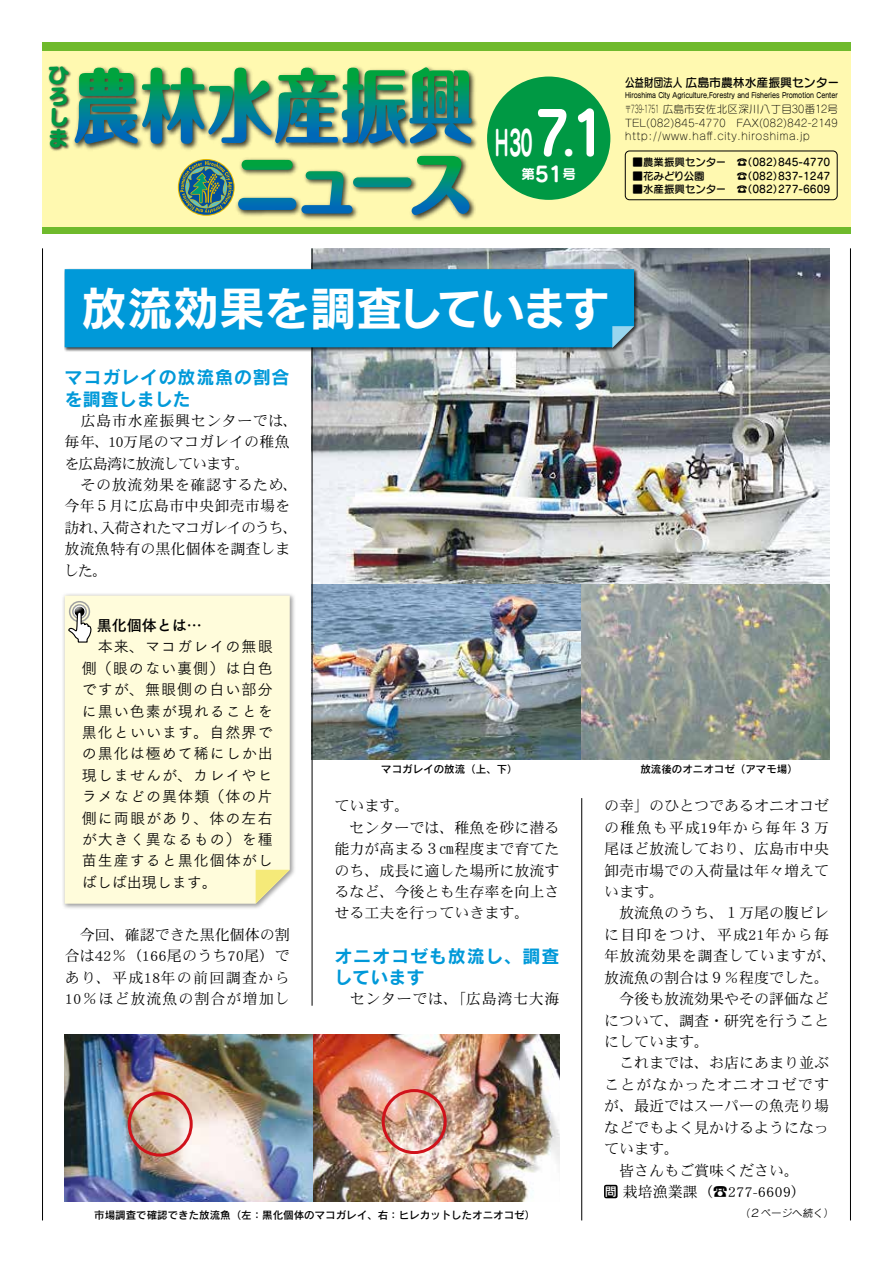
<style>
.page{position:relative;width:893px;height:1263px;background:#fff}
.page>*{position:absolute;margin:0;border:0;box-sizing:border-box;transform-origin:0 0}
.t1{font:46.5px "Rodin Pro B";letter-spacing:-.025em;color:#fff}
.t2{font:34.5px "Seurat Pro B";color:#fff;scale:.5 1}
.t3{font:21px/21px "Seurat Pro EB";color:#094;text-align:justify}
.t4{font:18px/21.5px "Rodin Pro B";letter-spacing:.045em;color:#0099d9}
.t5{font:15px/21.5px "DFHS Mincho Std W3";color:#000}
.t6{font:15px/21.5px "Tsuku Go Pro R";letter-spacing:.065em;color:#000;text-align:justify}
.t7{font:15px "DFHS Mincho Std W3";letter-spacing:.04em;color:#000}
.t8{font:15px "Tsuku Go Pro B";color:#000}
.t9{font:13.5px "Seurat Pro B";color:#fff}
.t10{font:12px "Seurat Pro DB";letter-spacing:-.005em;color:#000;scale:.8 1}
.t11{font:10.5px/13.8px "Seurat Pro L";letter-spacing:.005em;color:#000;text-align:justify;scale:.58 1}
.t12{font:10.5px "Rodin Pro DB";color:#000}
.t13{font:10.5px "Seurat Pro DB";color:#000}
.t14{font:10.5px "Rodin Pro M";color:#000}
.t15{font:7.5px "Seurat Pro DB";color:#000;scale:.79 1}
.s1{font-size:60px}
.s2{font-size:45px}
.s3{font-size:21px}
.s4{font-family:"Rodin Pro DB";font-size:12px;color:#fff}
</style>
<div class="page">
<div style="left:43px;top:44px;width:807px;height:190px;background:#fff9b0"></div>
<div style="left:43px;top:43px;width:807px;height:8px;background:#6fba2c"></div>
<div style="left:43px;top:227px;width:807px;height:7px;background:#6fba2c"></div>
<div style="left:487px;top:77px;width:123px;height:123px;background:#094;border-radius:50%"></div>
<img style="left:73px;top:66px;width:405px;height:84px">
<svg style="left:75px;top:67px;width:397px;height:77px"></svg>
<div style="left:625px;top:151px;width:213px;height:49px;border:1px solid #000;border-radius:4px"></div>
<img style="left:48px;top:66px;width:23px;height:85px">
<img style="left:243px;top:154px;width:233px;height:67px">
<svg style="left:180px;top:156px;width:289px;height:59px"></svg>
<div style="left:604px;top:1185px;width:14px;height:13px;background:#000;border-radius:2px"></div>
<img style="left:312px;top:1034px;width:247px;height:167px">
<div style="left:382px;top:1089px;width:65px;height:65px;border:3px solid #d0121b;border-radius:50%"></div>
<img style="left:65px;top:1034px;width:247px;height:167px">
<div style="left:128px;top:1091px;width:65px;height:65px;border:3px solid #d0121b;border-radius:50%"></div>
<img style="left:313px;top:248px;width:516px;height:337px">
<img style="left:313px;top:585px;width:516px;height:175px">
<hr style="left:42px;top:248px;width:1px;height:972px;background:#000">
<hr style="left:850px;top:248px;width:1px;height:972px;background:#000">
<hr style="left:581px;top:798px;width:1px;height:422px;background:#000">
<hr style="left:312px;top:248px;width:1px;height:758px;background:#000">
<div style="left:62px;top:592px;width:234px;height:318px;background:#000;opacity:.4"></div>
<div style="left:65px;top:596px;width:225px;height:308px;background:#fffcdb"></div>
<svg style="left:256px;top:870px;width:34px;height:34px"></svg>
<div style="left:64px;top:268px;width:575px;height:84px;background:#000;opacity:.75"></div>
<div style="left:65px;top:269px;width:569px;height:79px;background:#0099d9"></div>
<svg style="left:68px;top:592px;width:24px;height:51px"></svg>
<h3 class="t3" style="left:48px;top:64px;width:22px">ひろしま</h3>
<h2 class="t2" style="left:495px;top:119px;width:223px">H30<span class="s1">7</span><span class="s2">.</span><span class="s1">1</span></h2>
<p class="t9" style="left:522px;top:165px;width:56px">第<span class="s3">51</span>号</p>
<p class="t10" style="left:625px;top:75px;width:269px">公益財団法人 広島市農林水産振興センター</p>
<p class="t15" style="left:625px;top:91px;width:271px">Hiroshima City Agriculture,Forestry and Fisheries Promotion Center</p>
<p class="t11" style="left:625px;top:102px;width:369px">〒739-1751 広島市安佐北区深川八丁目30番12号TEL(082)845-4770 FAX(082)842-2149 http://www.haff.city.hiroshima.jp</p>
<p class="t13" style="left:632px;top:155px;width:199px">■農業振興センター　☎（082）845-4770</p>
<p class="t13" style="left:632px;top:169px;width:74px">■花みどり公園</p>
<p class="t13" style="left:737px;top:169px;width:95px">☎（082）837-1247</p>
<p class="t13" style="left:632px;top:182px;width:199px">■水産振興センター　☎（082）277-6609</p>
<h1 class="t1" style="left:81px;top:277px;width:531px">放流効果を調査しています</h1>
<p class="t4" style="left:65px;top:366px;width:226px">マコガレイの放流魚の割合を調査しました</p>
<p class="t5" style="left:64px;top:409px;width:235px">　広島市水産振興センターでは、毎年、10万尾のマコガレイの稚魚を広島湾に放流しています。<br>　その放流効果を確認するため、今年５月に広島市中央卸売市場を訪れ、入荷されたマコガレイのうち、放流魚特有の黒化個体を調査しました。</p>
<p class="t8" style="left:97px;top:612px;width:107px">黒化個体とは…</p>
<p class="t6" style="left:82px;top:634px;width:193px">　本来、マコガレイの無眼側（眼のない裏側）は白色ですが、無眼側の白い部分に黒い色素が現れることを黒化といいます。自然界での黒化は極めて稀にしか出現しませんが、カレイやヒラメなどの異体類（体の片側に両眼があり、体の左右が大きく異なるもの）を種苗生産すると黒化個体がしばしば出現します。</p>
<p class="t5" style="left:65px;top:923px;width:227px;text-align:justify">　今回、確認できた黒化個体の割合は42％（166尾のうち70尾）であり、平成18年の前回調査から10％ほど放流魚の割合が増加し</p>
<p class="t12" style="left:381px;top:762px;width:138px">マコガレイの放流（上、下）</p>
<p class="t12" style="left:640px;top:762px;width:159px">放流後のオニオコゼ（アマモ場）</p>
<p class="t5" style="left:334px;top:795px;width:226px">ています。<br>　センターでは、稚魚を砂に潜る能力が高まる３㎝程度まで育てたのち、成長に適した場所に放流するなど、今後とも生存率を向上させる工夫を行っていきます。</p>
<p class="t4" style="left:334px;top:944px;width:227px">オニオコゼも放流し、調査しています</p>
<p class="t7" style="left:334px;top:991px;width:227px">　センターでは、「広島湾七大海</p>
<p class="t5" style="left:604px;top:795px;width:234px">の幸」のひとつであるオニオコゼの稚魚も平成19年から毎年３万尾ほど放流しており、広島市中央卸売市場での入荷量は年々増えています。<br>　放流魚のうち、１万尾の腹ビレに目印をつけ、平成21年から毎年放流効果を調査していますが、放流魚の割合は９％程度でした。　今後も放流効果やその評価などについて、調査・研究を行うことにしています。<br>　これまでは、お店にあまり並ぶことがなかったオニオコゼですが、最近ではスーパーの魚売り場などでもよく見かけるようになっています。<br>　皆さんもご賞味ください。<br><span class="s4">問</span>栽培漁業課（☎277-6609）</p>
<p class="t12" style="left:94px;top:1208px;width:442px">市場調査で確認できた放流魚（左：黒化個体のマコガレイ、右：ヒレカットしたオニオコゼ）</p>
<p class="t14" style="left:739px;top:1207px;width:97px">（２ページへ続く）</p>
</div>
